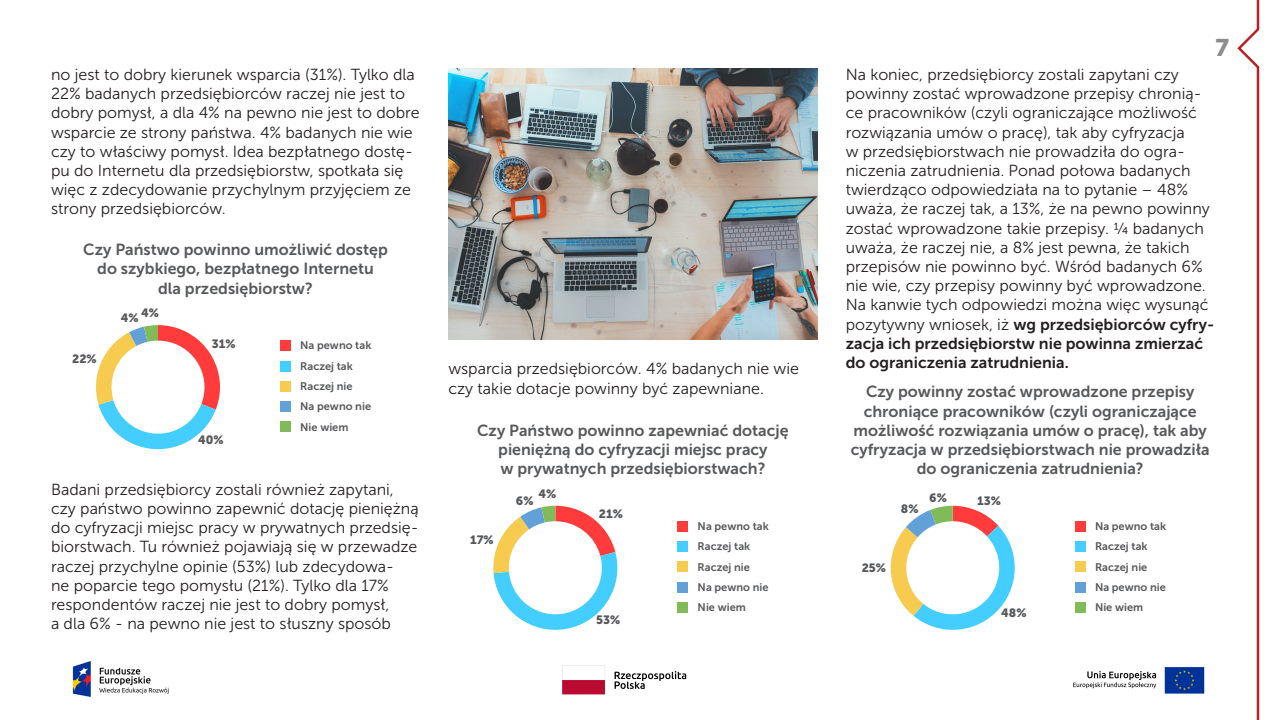
<style>
.page{position:relative;width:1280px;height:720px;background:#fff}
.page>*{position:absolute;margin:0;border:0;box-sizing:border-box;transform-origin:0 0}
.t1{font:24px "Museo Sans 900";color:#8c8c8e}
.t2{font:16px/19.2px "Museo Sans 300";color:#231f20}
.t3{font:16px/19.2px "Museo Sans 700";color:#57585a;text-align:center}
.t4{font:12px "Museo Sans 900";color:#57585a}
.t5{font:11px/20.3px "Museo Sans 700";color:#57585a}
.s1{font-family:"Museo Sans 700"}
</style>
<div class="page">
<img style="left:1073px;top:667px;width:132px;height:27px">
<img style="left:562px;top:665px;width:125px;height:30px">
<img style="left:72px;top:661px;width:97px;height:36px">
<svg style="left:1237px;top:0;width:23px;height:720px"></svg>
<svg style="left:96px;top:325px;width:124px;height:125px"></svg>
<div style="left:280px;top:341px;width:11px;height:10px;background:#ff3b3c"></div>
<div style="left:280px;top:381px;width:11px;height:11px;background:#f7cb50"></div>
<div style="left:280px;top:361px;width:11px;height:10px;background:#44ceff"></div>
<div style="left:280px;top:401px;width:11px;height:11px;background:#62a1d7"></div>
<div style="left:280px;top:421px;width:11px;height:11px;background:#81ba59"></div>
<svg style="left:493px;top:506px;width:125px;height:124px"></svg>
<div style="left:677px;top:521px;width:11px;height:11px;background:#ff3b3c"></div>
<div style="left:677px;top:562px;width:11px;height:10px;background:#f7cb50"></div>
<div style="left:677px;top:541px;width:11px;height:11px;background:#44ceff"></div>
<div style="left:677px;top:582px;width:11px;height:10px;background:#62a1d7"></div>
<div style="left:677px;top:602px;width:11px;height:10px;background:#81ba59"></div>
<svg style="left:890px;top:506px;width:125px;height:124px"></svg>
<div style="left:1075px;top:521px;width:10px;height:11px;background:#ff3b3c"></div>
<div style="left:1075px;top:562px;width:10px;height:10px;background:#f7cb50"></div>
<div style="left:1075px;top:541px;width:10px;height:11px;background:#44ceff"></div>
<div style="left:1075px;top:582px;width:10px;height:10px;background:#62a1d7"></div>
<div style="left:1075px;top:602px;width:10px;height:10px;background:#81ba59"></div>
<img style="left:448px;top:68px;width:369px;height:272px">
<p class="t2" style="left:51px;top:65px;width:370px">no jest to dobry kierunek wsparcia (31%). Tylko dla 22% badanych przedsiębiorców raczej nie jest to dobry pomysł, a dla 4% na pewno nie jest to dobre wsparcie ze strony państwa. 4% badanych nie wie czy to właściwy pomysł. Idea bezpłatnego dostę&shy;pu do Internetu dla przedsiębiorstw, spotkała się więc z zdecydowanie przychylnym przyjęciem ze strony przedsiębiorców.</p>
<p class="t3" style="left:83px;top:240px;width:306px">Czy Państwo powinno umożliwić dostęp do szybkiego, bezpłatnego Internetu<br>dla przedsiębiorstw?</p>
<p class="t4" style="left:121px;top:311px;width:19px">4%</p>
<p class="t4" style="left:212px;top:337px;width:25px">31%</p>
<p class="t4" style="left:141px;top:306px;width:19px">4%</p>
<p class="t5" style="left:300px;top:335px;width:73px">Na pewno tak<br>Raczej tak<br>Raczej nie<br>Na pewno nie<br>Nie wiem</p>
<p class="t4" style="left:72px;top:352px;width:26px">22%</p>
<p class="t4" style="left:198px;top:433px;width:27px">40%</p>
<p class="t2" style="left:51px;top:480px;width:369px">Badani przedsiębiorcy zostali również zapytani, czy państwo powinno zapewnić dotację pieniężną do cyfryzacji miejsc pracy w prywatnych przedsię&shy;biorstwach. Tu również pojawiają się w przewadze raczej przychylne opinie (53%) lub zdecydowa-<br>ne poparcie tego pomysłu (21%). Tylko dla 17% respondentów raczej nie jest to dobry pomysł,<br>a dla 6% - na pewno nie jest to słuszny sposób</p>
<p class="t2" style="left:448px;top:359px;width:352px">wsparcia przedsiębiorców. 4% badanych nie wie czy takie dotacje powinny być zapewniane.</p>
<p class="t3" style="left:477px;top:421px;width:313px">Czy Państwo powinno zapewniać dotację pieniężną do cyfryzacji miejsc pracy<br>w prywatnych przedsiębiorstwach?</p>
<p class="t4" style="left:516px;top:494px;width:19px">6%</p>
<p class="t4" style="left:599px;top:507px;width:26px">21%</p>
<p class="t4" style="left:538px;top:487px;width:19px">4%</p>
<p class="t4" style="left:470px;top:533px;width:25px">17%</p>
<p class="t4" style="left:596px;top:613px;width:26px">53%</p>
<p class="t5" style="left:698px;top:516px;width:73px">Na pewno tak<br>Raczej tak<br>Raczej nie<br>Na pewno nie<br>Nie wiem</p>
<h1 class="t1" style="left:1215px;top:34px;width:15px">7</h1>
<p class="t2" style="left:846px;top:65px;width:370px">Na koniec, przedsiębiorcy zostali zapytani czy powinny zostać wprowadzone przepisy chronią&shy;ce pracowników (czyli ograniczające możliwość rozwiązania umów o pracę), tak aby cyfryzacja<br>w przedsiębiorstwach nie prowadziła do ogra&shy;niczenia zatrudnienia. Ponad połowa badanych twierdząco odpowiedziała na to pytanie – 48% uważa, że raczej tak, a 13%, że na pewno powinny zostać wprowadzone takie przepisy. ¼ badanych uważa, że raczej nie, a 8% jest pewna, że takich przepisów nie powinno być. Wśród badanych 6% nie wie, czy przepisy powinny być wprowadzone.<br>Na kanwie tych odpowiedzi można więc wysunąć pozytywny wniosek, iż <span class="s1">wg przedsiębiorców cyfry&shy;zacja ich przedsiębiorstw nie powinna zmierzać do ograniczenia zatrudnienia.</span></p>
<p class="t3" style="left:851px;top:382px;width:361px">Czy powinny zostać wprowadzone przepisy chroniące pracowników (czyli ograniczające możliwość rozwiązania umów o pracę), tak aby cyfryzacja w przedsiębiorstwach nie prowadziła do ograniczenia zatrudnienia?</p>
<p class="t4" style="left:901px;top:502px;width:19px">8%</p>
<p class="t4" style="left:929px;top:491px;width:19px">6%</p>
<p class="t4" style="left:977px;top:494px;width:25px">13%</p>
<p class="t4" style="left:862px;top:561px;width:26px">25%</p>
<p class="t4" style="left:1001px;top:606px;width:27px">48%</p>
<p class="t5" style="left:1095px;top:516px;width:73px">Na pewno tak<br>Raczej tak<br>Raczej nie<br>Na pewno nie<br>Nie wiem</p>
</div>
